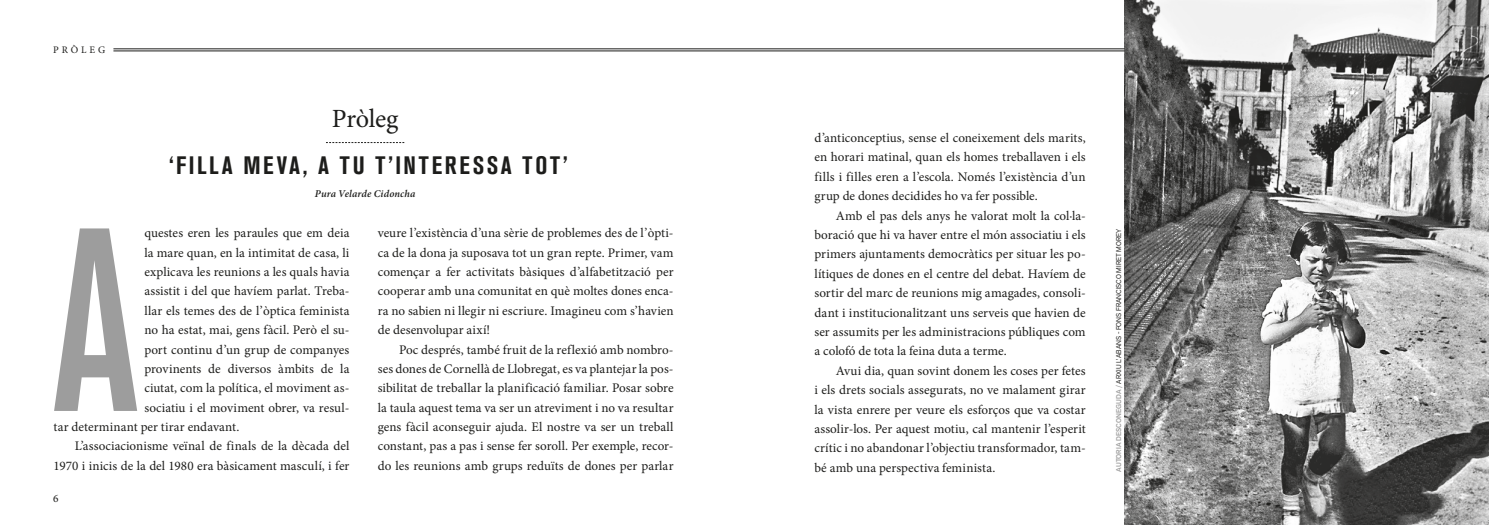
<style>
.page{position:relative;width:1489px;height:525px;background:#fff}
.page>*{position:absolute;margin:0;border:0;box-sizing:border-box;transform-origin:0 0}
.t1{font:500 condensed 258.12px "Akzidenz Grotesk BQ";color:#9d9d9d}
.t2{font:26.25px "Minion Pro";letter-spacing:-.015em;color:#1d1d1b}
.t3{font:700 condensed 25px "Akzidenz Grotesk BQ";letter-spacing:.11em;color:#1d1d1b}
.t4{font:13.12px/19.4px "Minion Pro";color:#1d1d1b;text-align:justify}
.t5{font:11.25px "Minion Pro";color:#1d1d1b}
.t6{font:italic 600 10.38px "Minion Pro";letter-spacing:.015em;color:#1d1d1b}
.t7{font:10px "Minion Pro";letter-spacing:.285em;color:#1d1d1b}
.t8{font:6.88px "Akzid Grtsk Next";color:#1d1d1b}
.s1{font-weight:500;color:#9d9d9d}
</style>
<div class="page">
<img style="left:1124px;top:0;width:364px;height:524px">
<hr style="left:113px;top:49px;width:1011px;height:1px;background:#1d1d1b">
<hr style="left:113px;top:51px;width:1011px;height:1px;background:#1d1d1b">
<svg style="left:326px;top:142px;width:78px;height:1px"></svg>
<p class="t7" style="left:53px;top:43px;width:54px">PRÒLEG</p>
<h2 class="t2" style="left:332px;top:100px;width:68px">Pròleg</h2>
<h3 class="t3" style="left:169px;top:151px;width:400px">‘FILLA MEVA, A TU T’INTERESSA TOT’</h3>
<p class="t6" style="left:315px;top:187px;width:102px">Pura Velarde Cidoncha</p>
<h1 class="t1" style="left:52px;top:175px;width:87px">A</h1>
<p class="t4" style="left:144px;top:223px;width:206px">questes eren les paraules que em deia</p>
<p class="t4" style="left:144px;top:242px;width:206px">la mare quan, en la intimitat de casa, li</p>
<p class="t4" style="left:144px;top:262px;width:206px">explicava les reunions a les quals havia</p>
<p class="t4" style="left:144px;top:281px;width:206px">assistit i del que havíem parlat. Treba-</p>
<p class="t4" style="left:144px;top:301px;width:206px">llar els temes des de l’òptica feminista</p>
<p class="t4" style="left:144px;top:320px;width:206px">no ha estat, mai, gens fàcil. Però el su-</p>
<p class="t4" style="left:144px;top:339px;width:206px">port continu d’un grup de companyes</p>
<p class="t4" style="left:144px;top:359px;width:206px">provinents de diversos àmbits de la</p>
<p class="t4" style="left:144px;top:378px;width:206px">ciutat, com la política, el moviment as-</p>
<p class="t4" style="left:144px;top:397px;width:206px">sociatiu i el moviment obrer, va resul-</p>
<p class="t4" style="left:54px;top:417px;width:187px">tar determinant per tirar endavant.</p>
<p class="t4" style="left:75px;top:436px;width:276px">L’associacionisme veïnal de finals de la dècada del</p>
<p class="t4" style="left:54px;top:456px;width:297px">1970 i inicis de la del 1980 era bàsicament masculí, i fer</p>
<p class="t5" style="left:53px;top:491px;width:7px">6</p>
<p class="t4" style="left:378px;top:223px;width:297px">veure l’existència d’una sèrie de problemes des de l’òpti&shy;ca de la dona ja suposava tot un gran repte. Primer, vam començar a fer activitats bàsiques d’alfabetització per cooperar amb una comunitat en què moltes dones enca&shy;ra no sabien ni llegir ni escriure. Imagineu com s’havien de desenvolupar així!</p>
<p class="t4" style="left:378px;top:339px;width:297px;text-indent:21px">Poc després, també fruit de la reflexió amb nombro&shy;ses dones de Cornellà de Llobregat, es va plantejar la pos&shy;sibilitat de treballar la planificació familiar. Posar sobre la taula aquest tema va ser un atreviment i no va resultar gens fàcil aconseguir ajuda. El nostre va ser un treball constant, pas a pas i sense fer soroll. Per exemple, recor&shy;do les reunions amb grups reduïts de dones per parlar</p>
<p class="t4" style="left:814px;top:128px;width:273px">d’anticonceptius, sense el coneixement dels marits, en horari matinal, quan els homes treballaven i els fills i filles eren a l’escola. Només l’existència d’un grup de dones decidides ho va fer possible.</p>
<p class="t4" style="left:814px;top:206px;width:273px;text-indent:21px">Amb el pas dels anys he valorat molt la col·la&shy;boració que hi va haver entre el món associatiu i els primers ajuntaments democràtics per situar les po&shy;lítiques de dones en el centre del debat. Havíem de sortir del marc de reunions mig amagades, consoli&shy;dant i institucionalitzant uns serveis que havien de ser assumits per les administracions públiques com a colofó de tota la feina duta a terme.</p>
<p class="t4" style="left:814px;top:360px;width:273px;text-indent:21px">Avui dia, quan sovint donem les coses per fetes i els drets socials assegurats, no ve malament girar la vista enrere per veure els esforços que va costar assolir-los. Per aquest motiu, cal mantenir l’esperit crític i no abandonar l’objectiu transformador, tam&shy;bé amb una perspectiva feminista.</p>
<p class="t8" style="left:1114px;top:471px;width:244px;rotate:-90deg"><span class="s1">AUTORIA DESCONEGUDA /</span> ARXIU L’ABANS - FONS FRANCISCO MIRET MOREY</p>
</div>
